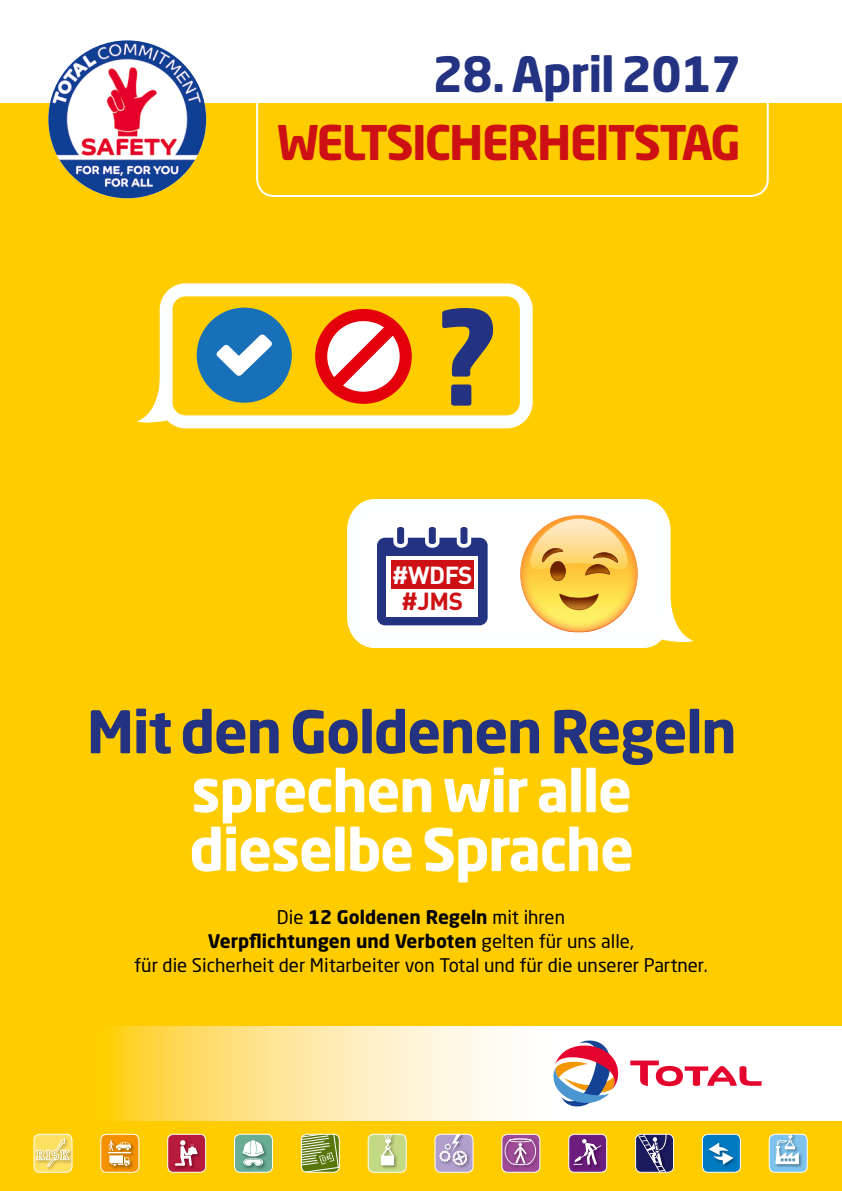
<style>
.page{position:relative;width:842px;height:1191px;background:#fff}
.page>*{position:absolute;margin:0;border:0;box-sizing:border-box;transform-origin:0 0}
.t1{font:700 127.9px "Neo Sans Pro";color:#243282}
.t2{font:700 58px/58.9px "Neo Sans Pro";letter-spacing:-.025em;color:#fff}
.t3{font:700 58px "Neo Sans Pro";letter-spacing:-.025em;color:#243282}
.t4{font:700 48px "Neo Sans Pro";letter-spacing:-.025em;color:#243282}
.t5{font:700 47.1px "Neo Sans Pro";letter-spacing:-.04em;color:#cd1013}
.t6{font:700 24.4px "DIN";color:#fff}
.t7{font:700 24.4px "DIN";color:#cd1013}
.t8{font:18.6px/24.2px "Neo Sans Pro";color:#000;text-align:center}
.s1{font-weight:700}
</style>
<div class="page">
<div style="left:0;top:103px;width:842px;height:1088px;background:#fc0"></div>
<img style="left:48px;top:40px;width:158px;height:158px;border-radius:79px">
<div style="left:256px;top:9px;width:513px;height:188px;border:2px solid #fff;border-radius:17px"></div>
<svg style="left:34px;top:1135px;width:38px;height:37px"></svg>
<div style="left:34px;top:1133px;width:38px;height:39px;border:1px solid #fff;border-radius:6px"></div>
<svg style="left:101px;top:1135px;width:38px;height:37px"></svg>
<div style="left:100px;top:1133px;width:39px;height:39px;border:1px solid #fff;border-radius:6px"></div>
<svg style="left:168px;top:1135px;width:38px;height:37px"></svg>
<div style="left:167px;top:1133px;width:39px;height:39px;border:1px solid #fff;border-radius:6px"></div>
<svg style="left:235px;top:1135px;width:37px;height:37px"></svg>
<div style="left:234px;top:1133px;width:39px;height:39px;border:1px solid #fff;border-radius:6px"></div>
<svg style="left:301px;top:1135px;width:38px;height:37px"></svg>
<div style="left:301px;top:1133px;width:39px;height:39px;border:1px solid #fff;border-radius:6px"></div>
<svg style="left:368px;top:1135px;width:38px;height:37px"></svg>
<div style="left:368px;top:1133px;width:39px;height:39px;border:1px solid #fff;border-radius:6px"></div>
<svg style="left:435px;top:1135px;width:38px;height:37px"></svg>
<div style="left:435px;top:1133px;width:38px;height:39px;border:1px solid #fff;border-radius:6px"></div>
<svg style="left:502px;top:1135px;width:38px;height:37px"></svg>
<div style="left:501px;top:1133px;width:39px;height:39px;border:1px solid #fff;border-radius:6px"></div>
<svg style="left:569px;top:1135px;width:38px;height:37px"></svg>
<div style="left:568px;top:1133px;width:39px;height:39px;border:1px solid #fff;border-radius:6px"></div>
<svg style="left:635px;top:1135px;width:38px;height:37px"></svg>
<div style="left:635px;top:1133px;width:39px;height:39px;border:1px solid #fff;border-radius:6px"></div>
<svg style="left:702px;top:1135px;width:38px;height:37px"></svg>
<div style="left:702px;top:1133px;width:39px;height:39px;border:1px solid #fff;border-radius:6px"></div>
<svg style="left:769px;top:1135px;width:38px;height:37px"></svg>
<div style="left:769px;top:1133px;width:39px;height:39px;border:1px solid #fff;border-radius:6px"></div>
<svg style="left:160px;top:283px;width:373px;height:145px"></svg>
<svg style="left:137px;top:378px;width:40px;height:46px"></svg>
<svg style="left:347px;top:499px;width:324px;height:149px;background:#e6d2bd"></svg>
<svg style="left:654px;top:598px;width:40px;height:45px"></svg>
<svg style="left:113px;top:1026px;width:382px;height:94px;background:#ffe79b"></svg>
<div style="left:495px;top:1026px;width:347px;height:94px;background:#fff"></div>
<svg style="left:630px;top:1060px;width:131px;height:26px"></svg>
<svg style="left:553px;top:1040px;width:66px;height:67px"></svg>
<h3 class="t4" style="left:432px;top:43px;width:311px">28. April 2017</h3>
<h3 class="t5" style="left:277px;top:112px;width:465px">WELTSICHERHEITSTAG</h3>
<h1 class="t1" style="left:438px;top:276px;width:63px">?</h1>
<h3 class="t6" style="left:392px;top:559px;width:82px">#WDFS</h3>
<h3 class="t7" style="left:401px;top:585px;width:63px">#JMS</h3>
<h2 class="t3" style="left:87px;top:694px;width:651px">Mit den Goldenen Regeln</h2>
<h2 class="t2" style="left:189px;top:759px;width:446px">sprechen wir alle dieselbe Sprache</h2>
<p class="t8" style="left:134px;top:904px;width:575px">Die <span class="s1">12 Goldenen Regeln</span> mit ihren<br><span class="s1">Verpflichtungen und Verboten</span> gelten für uns alle,<br>für die Sicherheit der Mitarbeiter von Total und für die unserer Partner.</p>
</div>
